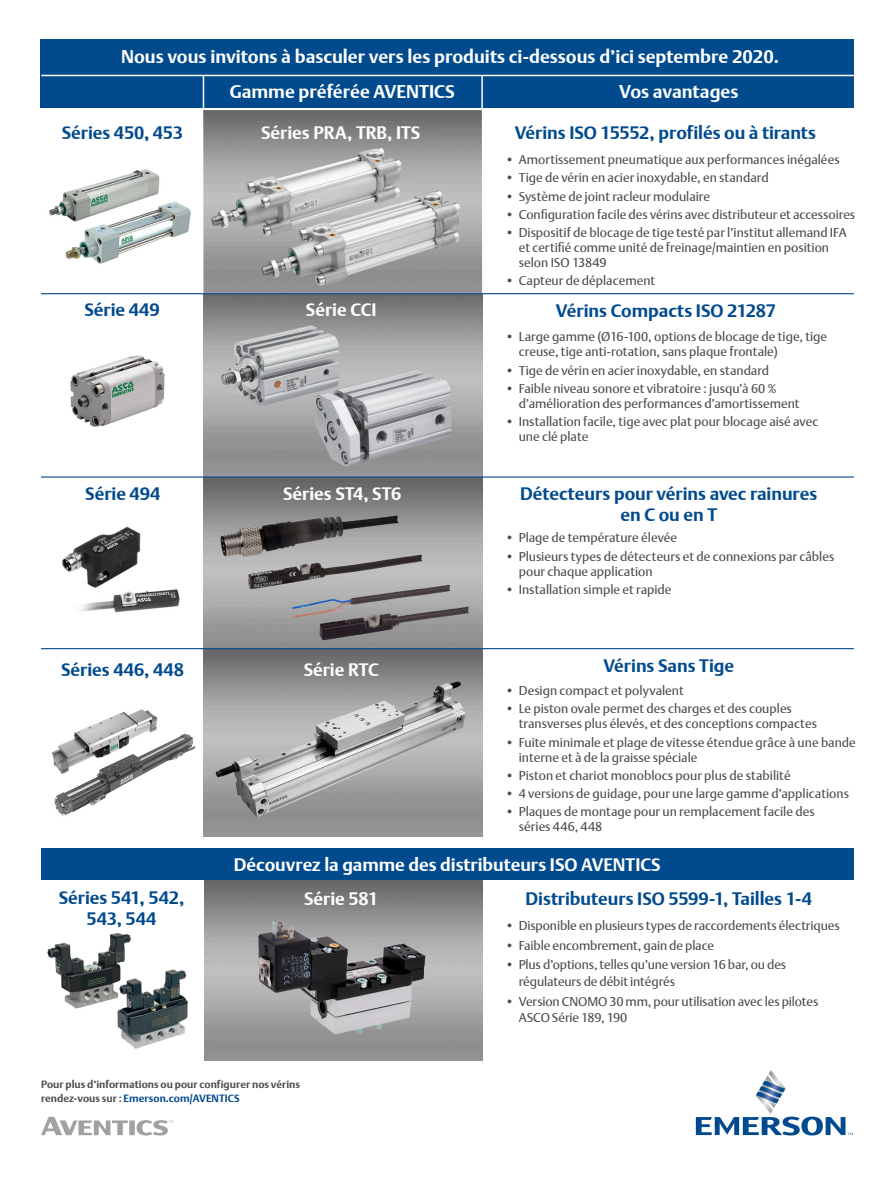
<style>
.page{position:relative;width:893px;height:1191px;background:#fff}
.page>*{position:absolute;margin:0;border:0;box-sizing:border-box;transform-origin:0 0}
.t1{font:700 18.3px "DTL Argo T";color:#fff}
.t2{font:700 18px/21px "DTL Argo T";letter-spacing:-.005em;color:#004a8d;text-align:center}
.t3{font:700 18px "DTL Argo T";color:#fff}
.t4{font:12.75px/15px "DTL Argo T";color:#4b4c4d}
.t5{font:700 10.5px/13.5px "DTL Argo T";letter-spacing:.005em;color:#4b4c4d}
.s1{color:#004a8d}
</style>
<div class="page">
<img style="left:204px;top:879px;width:278px;height:181px">
<img style="left:203px;top:110px;width:279px;height:727px">
<svg style="left:696px;top:1070px;width:156px;height:65px"></svg>
<img style="left:49px;top:169px;width:142px;height:95px">
<img style="left:70px;top:355px;width:95px;height:72px">
<img style="left:48px;top:526px;width:140px;height:124px">
<img style="left:52px;top:709px;width:142px;height:107px">
<img style="left:47px;top:933px;width:141px;height:116px">
<svg style="left:41px;top:1116px;width:132px;height:19px"></svg>
<div style="left:41px;top:848px;width:813px;height:31px;background:#004a8d"></div>
<div style="left:40px;top:39px;width:814px;height:69px;background:#004a8d"></div>
<hr style="left:203px;top:76px;width:1px;height:32px;background:#fff">
<hr style="left:41px;top:75px;width:813px;height:1px;background:#fff">
<hr style="left:481px;top:75px;width:2px;height:33px;background:#fff">
<hr style="left:41px;top:648px;width:813px;height:1px;background:#004a8d">
<hr style="left:41px;top:476px;width:813px;height:1px;background:#004a8d">
<hr style="left:41px;top:293px;width:813px;height:1px;background:#004a8d">
<p class="t1" style="left:121px;top:46px;width:660px">Nous vous invitons à basculer vers les produits ci-dessous d’ici septembre 2020.</p>
<p class="t1" style="left:230px;top:80px;width:227px">Gamme préférée AVENTICS</p>
<p class="t1" style="left:619px;top:81px;width:121px">Vos avantages</p>
<p class="t2" style="left:62px;top:122px;width:123px">Séries 450, 453</p>
<p class="t3" style="left:261px;top:122px;width:161px">Séries PRA, TRB, ITS</p>
<p class="t2" style="left:515px;top:122px;width:303px">Vérins ISO 15552, profilés ou à tirants</p>
<p class="t4" style="left:505px;top:152px;width:336px">• Amortissement pneumatique aux performances inégalées</p>
<p class="t4" style="left:505px;top:170px;width:265px">• Tige de vérin en acier inoxydable, en standard</p>
<p class="t4" style="left:505px;top:188px;width:206px">• Système de joint racleur modulaire</p>
<p class="t4" style="left:505px;top:207px;width:352px">• Configuration facile des vérins avec distributeur et accessoires</p>
<p class="t4" style="left:519px;top:225px;width:329px;text-indent:-14px">• Dispositif de blocage de tige testé par l’institut allemand IFA et certifié comme unité de freinage/maintien en position selon ISO 13849</p>
<p class="t4" style="left:505px;top:273px;width:151px">• Capteur de déplacement</p>
<p class="t2" style="left:84px;top:299px;width:77px">Série 449</p>
<p class="t3" style="left:306px;top:298px;width:72px">Série CCI</p>
<p class="t2" style="left:556px;top:300px;width:221px">Vérins Compacts ISO 21287</p>
<p class="t4" style="left:519px;top:329px;width:310px;text-indent:-14px">• Large gamme (Ø16-100, options de blocage de tige, tige creuse, tige anti-rotation, sans plaque frontale)</p>
<p class="t4" style="left:505px;top:362px;width:265px">• Tige de vérin en acier inoxydable, en standard</p>
<p class="t4" style="left:519px;top:381px;width:282px;text-indent:-14px">• Faible niveau sonore et vibratoire : jusqu’à 60 % d’amélioration des performances d’amortissement</p>
<p class="t4" style="left:519px;top:414px;width:301px;text-indent:-14px">• Installation facile, tige avec plat pour blocage aisé avec une clé plate</p>
<p class="t2" style="left:85px;top:483px;width:77px">Série 494</p>
<p class="t3" style="left:283px;top:483px;width:120px">Séries ST4, ST6</p>
<p class="t2" style="left:520px;top:483px;width:299px">Détecteurs pour vérins avec rainures en C ou en T</p>
<p class="t4" style="left:505px;top:530px;width:173px">• Plage de température élevée</p>
<p class="t4" style="left:519px;top:548px;width:317px;text-indent:-14px">• Plusieurs types de détecteurs et de connexions par câbles pour chaque application</p>
<p class="t4" style="left:505px;top:581px;width:168px">• Installation simple et rapide</p>
<p class="t2" style="left:61px;top:659px;width:124px">Séries 446, 448</p>
<p class="t3" style="left:304px;top:659px;width:77px">Série RTC</p>
<p class="t2" style="left:603px;top:654px;width:132px">Vérins Sans Tige</p>
<p class="t4" style="left:505px;top:683px;width:180px">• Design compact et polyvalent</p>
<p class="t4" style="left:519px;top:701px;width:300px;text-indent:-14px">• Le piston ovale permet des charges et des couples transverses plus élevés, et des conceptions compactes</p>
<p class="t4" style="left:519px;top:734px;width:339px;text-indent:-14px">• Fuite minimale et plage de vitesse étendue grâce à une bande interne et à de la graisse spéciale</p>
<p class="t4" style="left:505px;top:768px;width:287px">• Piston et chariot monoblocs pour plus de stabilité</p>
<p class="t4" style="left:505px;top:786px;width:345px">• 4 versions de guidage, pour une large gamme d’applications</p>
<p class="t4" style="left:519px;top:804px;width:297px;text-indent:-14px">• Plaques de montage pour un remplacement facile des séries 446, 448</p>
<p class="t3" style="left:234px;top:854px;width:428px">Découvrez la gamme des distributeurs ISO AVENTICS</p>
<p class="t2" style="left:59px;top:887px;width:127px">Séries 541, 542,<br>543, 544</p>
<p class="t3" style="left:304px;top:888px;width:76px">Série 581</p>
<p class="t2" style="left:526px;top:888px;width:288px">Distributeurs ISO 5599-1, Tailles 1-4</p>
<p class="t4" style="left:505px;top:917px;width:336px">• Disponible en plusieurs types de raccordements électriques</p>
<p class="t4" style="left:505px;top:937px;width:210px">• Faible encombrement, gain de place</p>
<p class="t4" style="left:519px;top:956px;width:269px;line-height:16.5px;text-indent:-14px">• Plus d’options, telles qu’une version 16 bar, ou des régulateurs de débit intégrés</p>
<p class="t4" style="left:519px;top:992px;width:301px;line-height:16.5px;text-indent:-14px">• Version CNOMO 30 mm, pour utilisation avec les pilotes<br>ASCO Série 189, 190</p>
<p class="t5" style="left:41px;top:1077px;width:261px">Pour plus d’informations ou pour configurer nos vérins rendez-vous sur : <span class="s1">Emerson.com/AVENTICS</span></p>
</div>
